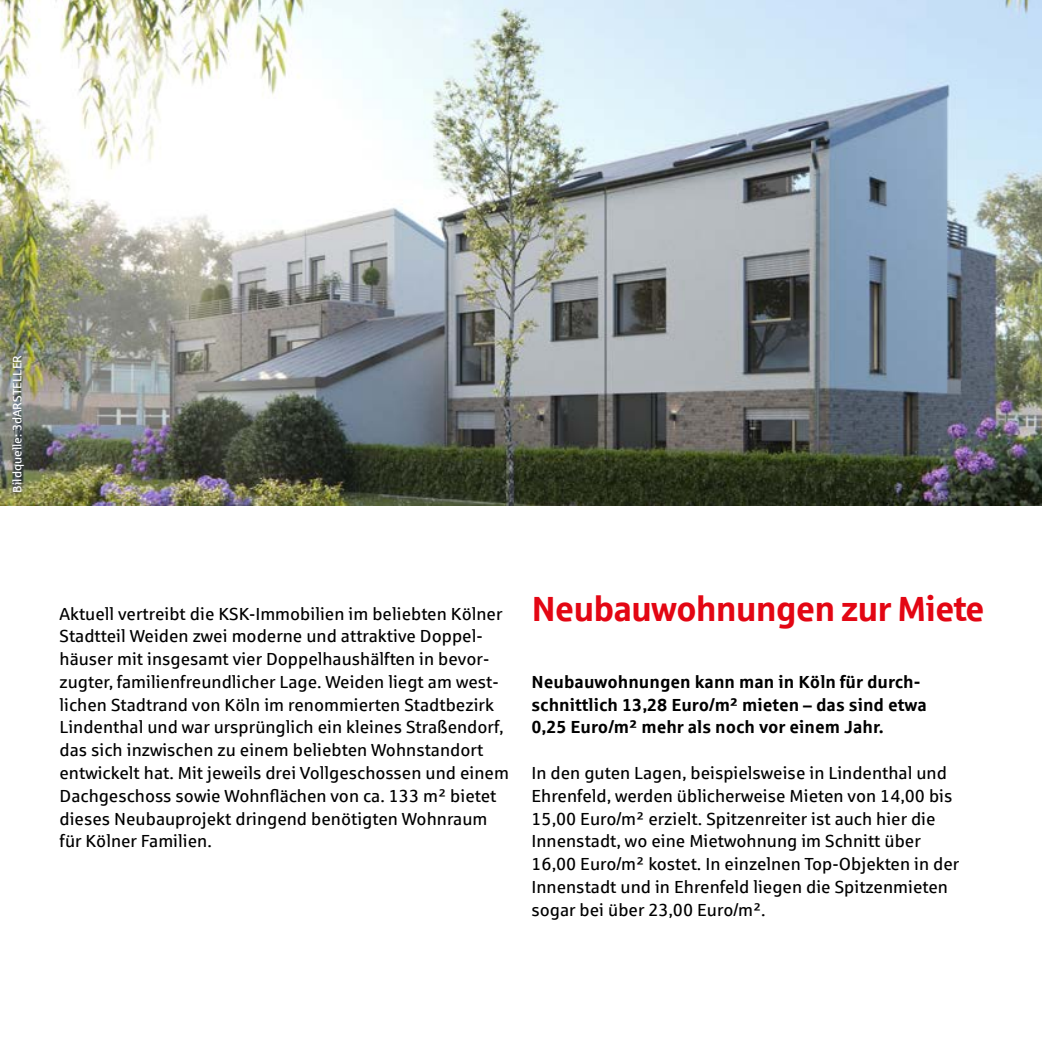
<style>
.page{position:relative;width:1042px;height:1042px;background:#fff}
.page>*{position:absolute;margin:0;border:0;box-sizing:border-box;transform-origin:0 0}
.t1{font:700 35px "Sparkasse Rg";letter-spacing:-.03em;color:#e30613}
.t2{font:17.5px/22.8px "Sparkasse Rg";color:#000}
.t3{font:700 17.5px/22.8px "Sparkasse Rg";color:#000}
.t4{font:12.25px "Sparkasse Rg";color:#fff}
</style>
<div class="page">
<img style="left:0;top:0;width:1042px;height:506px">
<p class="t4" style="left:10px;top:493px;width:139px;rotate:-90deg">Bildquelle: 3dARSTELLER</p>
<p class="t2" style="left:60px;top:602px;width:451px">Aktuell vertreibt die KSK-Immobilien im beliebten Kölner Stadtteil Weiden zwei moderne und attraktive Doppel&shy;häuser mit insgesamt vier Doppelhaushälften in bevor&shy;zugter, familienfreundlicher Lage. Weiden liegt am west&shy;lichen Stadtrand von Köln im renommierten Stadtbezirk Lindenthal und war ursprünglich ein kleines Straßendorf, das sich inzwischen zu einem beliebten Wohnstandort entwickelt hat. Mit jeweils drei Vollgeschossen und einem Dachgeschoss sowie Wohnflächen von ca. 133 m² bietet dieses Neubauprojekt dringend benötigten Wohnraum für Kölner Familien.</p>
<h1 class="t1" style="left:531px;top:587px;width:455px">Neubauwohnungen zur Miete</h1>
<p class="t3" style="left:531px;top:670px;width:397px">Neubauwohnungen kann man in Köln für durch&shy;schnittlich 13,28 Euro/m² mieten – das sind etwa<br>0,25 Euro/m² mehr als noch vor einem Jahr.</p>
<p class="t2" style="left:531px;top:761px;width:429px">In den guten Lagen, beispielsweise in Lindenthal und Ehrenfeld, werden üblicherweise Mieten von 14,00 bis 15,00 Euro/m² erzielt. Spitzenreiter ist auch hier die Innenstadt, wo eine Mietwohnung im Schnitt über 16,00 Euro/m² kostet. In einzelnen Top-Objekten in der Innenstadt und in Ehrenfeld liegen die Spitzenmieten sogar bei über 23,00 Euro/m².</p>
</div>
